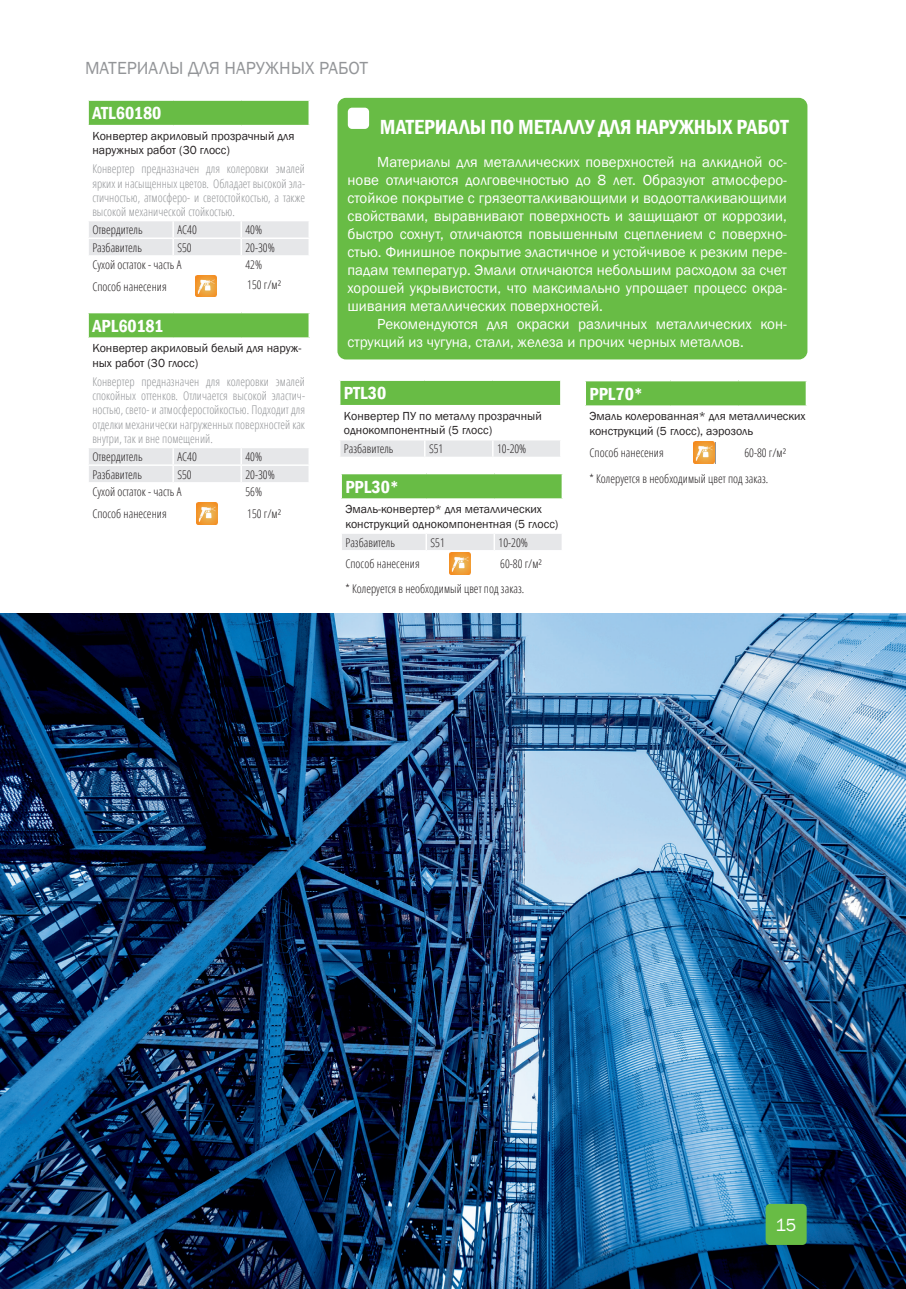
<style>
.page{position:relative;width:906px;height:1289px;background:#fff}
.page>*{position:absolute;margin:0;border:0;box-sizing:border-box;transform-origin:0 0}
.t1{font:600 condensed 21px "Franklin Gothic";color:#fff}
.t2{font:600 condensed 18px "Franklin Gothic";color:#fff}
.t3{font:18px "Franklin Gothic";color:#939598}
.t4{font:18px "Franklin Gothic";color:#fff}
.t5{font:15px/18px "Franklin Gothic";color:#fff;text-align:justify}
.t6{font:300 condensed 12px/14.4px "Open Sans";color:#939598;text-align:justify}
.t7{font:300 condensed 12px/25.3px "Open Sans";color:#231f20}
.t8{font:12px/14.4px "Franklin Gothic";color:#231f20}
</style>
<div class="page">
<img style="left:0;top:614px;width:906px;height:674px">
<div style="left:765px;top:1203px;width:41px;height:41px;background:#68bc45;border-radius:4px"></div>
<div style="left:88px;top:312px;width:221px;height:26px;background:#68bc45"></div>
<hr style="left:87px;top:337px;width:86px;height:2px;background:#fff">
<hr style="left:173px;top:337px;width:68px;height:2px;background:#fff">
<hr style="left:241px;top:337px;width:69px;height:2px;background:#fff">
<svg style="left:89px;top:448px;width:219px;height:34px;background:#e7e8ea"></svg>
<div style="left:86px;top:310px;width:225px;height:218px;border:2px solid #fff"></div>
<img style="left:196px;top:503px;width:21px;height:21px">
<div style="left:88px;top:100px;width:221px;height:26px;background:#68bc45"></div>
<hr style="left:87px;top:125px;width:86px;height:1px;background:#fff">
<hr style="left:173px;top:125px;width:68px;height:1px;background:#fff">
<hr style="left:241px;top:125px;width:69px;height:1px;background:#fff">
<svg style="left:89px;top:221px;width:219px;height:34px;background:#e7e8ea"></svg>
<div style="left:86px;top:98px;width:225px;height:203px;border:2px solid #fff"></div>
<img style="left:195px;top:275px;width:22px;height:22px">
<div style="left:337px;top:98px;width:470px;height:261px;background:#68bc45;border-radius:9px"></div>
<div style="left:340px;top:380px;width:221px;height:26px;background:#68bc45"></div>
<hr style="left:339px;top:405px;width:86px;height:1px;background:#fff">
<hr style="left:425px;top:405px;width:68px;height:1px;background:#fff">
<hr style="left:493px;top:405px;width:68px;height:1px;background:#fff">
<svg style="left:340px;top:440px;width:219px;height:16px;background:#e7e8e9"></svg>
<div style="left:337px;top:378px;width:225px;height:81px;border:2px solid #fff"></div>
<div style="left:585px;top:380px;width:221px;height:26px;background:#68bc45"></div>
<svg style="left:693px;top:441px;width:23px;height:23px"></svg>
<hr style="left:584px;top:405px;width:86px;height:2px;background:#fff">
<hr style="left:670px;top:405px;width:68px;height:2px;background:#fff">
<hr style="left:738px;top:405px;width:69px;height:2px;background:#fff">
<div style="left:583px;top:378px;width:225px;height:115px;border:2px solid #fff"></div>
<img style="left:694px;top:442px;width:21px;height:21px">
<div style="left:341px;top:473px;width:221px;height:26px;background:#68bc45"></div>
<hr style="left:340px;top:498px;width:86px;height:2px;background:#fff">
<hr style="left:426px;top:498px;width:68px;height:2px;background:#fff">
<hr style="left:494px;top:498px;width:69px;height:2px;background:#fff">
<svg style="left:342px;top:534px;width:219px;height:41px"></svg>
<div style="left:339px;top:471px;width:225px;height:132px;border:2px solid #fff"></div>
<img style="left:449px;top:553px;width:21px;height:21px">
<div style="left:348px;top:108px;width:21px;height:21px;background:#fff;border-radius:4px"></div>
<p class="t3" style="left:85px;top:57px;width:284px">МАТЕРИАЛЫ ДЛЯ НАРУЖНЫХ РАБОТ</p>
<p class="t2" style="left:92px;top:101px;width:71px">ATL60180</p>
<p class="t8" style="left:92px;top:129px;width:204px">Конвертер акриловый прозрачный для наружных работ (30 глосс)</p>
<p class="t6" style="left:92px;top:161px;width:214px">Конвертер предназначен для колеровки эмалей ярких и насыщенных цветов. Обладает высокой эла&shy;стичностью, атмосферо- и светостойкостью, а также высокой механической стойкостью.</p>
<p class="t7" style="left:92px;top:216px;width:52px">Отвердитель</p>
<p class="t7" style="left:177px;top:216px;width:21px">AC40</p>
<p class="t7" style="left:245px;top:216px;width:18px">40%</p>
<p class="t7" style="left:92px;top:234px;width:51px">Разбавитель</p>
<p class="t7" style="left:177px;top:234px;width:16px">S50</p>
<p class="t7" style="left:245px;top:234px;width:31px">20-30%</p>
<p class="t7" style="left:92px;top:252px;width:91px">Сухой остаток - часть А</p>
<p class="t7" style="left:245px;top:252px;width:18px">42%</p>
<p class="t7" style="left:92px;top:273px;width:76px">Способ нанесения</p>
<p class="t7" style="left:247px;top:271px;width:36px">150 г/м²</p>
<p class="t2" style="left:92px;top:313px;width:73px">AРL60181</p>
<p class="t8" style="left:92px;top:341px;width:210px">Конвертер акриловый белый для наруж&shy;ных работ (30 глосс)</p>
<p class="t6" style="left:92px;top:373px;width:214px">Конвертер предназначен для колеровки эмалей спокойных оттенков. Отличается высокой эластич&shy;ностью, свето- и атмосферостойкостью. Подходит для отделки механически нагруженных поверхностей как внутри, так и вне помещений.</p>
<p class="t7" style="left:92px;top:443px;width:52px">Отвердитель</p>
<p class="t7" style="left:177px;top:443px;width:21px">AC40</p>
<p class="t7" style="left:245px;top:443px;width:18px">40%</p>
<p class="t7" style="left:92px;top:461px;width:51px">Разбавитель</p>
<p class="t7" style="left:177px;top:461px;width:16px">S50</p>
<p class="t7" style="left:245px;top:461px;width:31px">20-30%</p>
<p class="t7" style="left:92px;top:479px;width:91px">Сухой остаток - часть А</p>
<p class="t7" style="left:245px;top:479px;width:18px">56%</p>
<p class="t7" style="left:92px;top:500px;width:76px">Способ нанесения</p>
<p class="t7" style="left:247px;top:500px;width:36px">150 г/м²</p>
<h1 class="t1" style="left:380px;top:113px;width:410px">МАТЕРИАЛЫ ПО МЕТАЛЛУ ДЛЯ НАРУЖНЫХ РАБОТ</h1>
<p class="t5" style="left:347px;top:153px;width:441px;text-indent:30px">Материалы для металлических поверхностей на алкидной ос&shy;нове отличаются долговечностью до 8 лет. Образуют атмосферо&shy;стойкое покрытие с грязеотталкивающими и водоотталкивающими свойствами, выравнивают поверхность и защищают от коррозии, быстро сохнут, отличаются повышенным сцеплением с поверхно&shy;стью. Финишное покрытие эластичное и устойчивое к резким пере&shy;падам температур. Эмали отличаются небольшим расходом за счет хорошей укрывистости, что максимально упрощает процесс окра&shy;шивания металлических поверхностей.</p>
<p class="t5" style="left:347px;top:315px;width:441px;text-indent:30px">Рекомендуются для окраски различных металлических кон&shy;струкций из чугуна, стали, железа и прочих черных металлов.</p>
<p class="t2" style="left:344px;top:381px;width:44px">PTL30</p>
<p class="t8" style="left:344px;top:409px;width:199px">Конвертер ПУ по металлу прозрачный однокомпонентный (5 глосс)</p>
<p class="t7" style="left:344px;top:436px;width:51px">Разбавитель</p>
<p class="t7" style="left:429px;top:436px;width:16px">S51</p>
<p class="t7" style="left:497px;top:436px;width:31px">10-20%</p>
<p class="t2" style="left:345px;top:474px;width:55px">PPL30*</p>
<p class="t8" style="left:345px;top:502px;width:214px">Эмаль-конвертер* для металлических конструкций однокомпонентная (5 глосс)</p>
<p class="t7" style="left:345px;top:529px;width:51px">Разбавитель</p>
<p class="t7" style="left:430px;top:529px;width:16px">S51</p>
<p class="t7" style="left:498px;top:529px;width:31px">10-20%</p>
<p class="t7" style="left:345px;top:550px;width:76px">Способ нанесения</p>
<p class="t7" style="left:345px;top:550px;width:198px;text-indent:155px">60-80 г/м² * Колеруется в необходимый цвет под заказ.</p>
<p class="t2" style="left:589px;top:381px;width:55px">PPL70*</p>
<p class="t8" style="left:589px;top:409px;width:218px">Эмаль колерованная* для металлических конструкций (5 глосс), аэрозоль</p>
<p class="t7" style="left:589px;top:440px;width:76px">Способ нанесения</p>
<p class="t7" style="left:589px;top:440px;width:198px;text-indent:155px">60-80 г/м² * Колеруется в необходимый цвет под заказ.</p>
<p class="t4" style="left:775px;top:1213px;width:22px">15</p>
</div>
